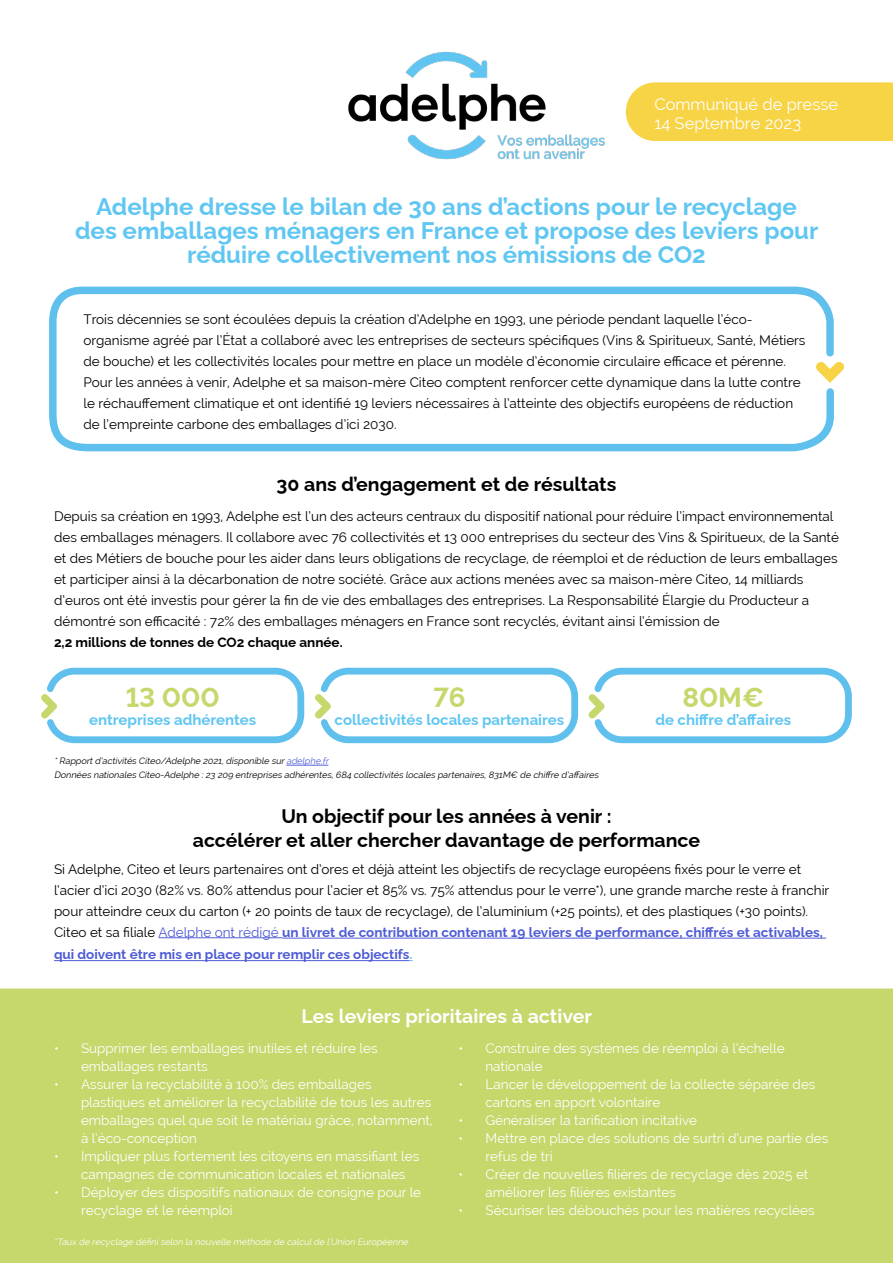
<style>
.page{position:relative;width:893px;height:1263px;background:#fff}
.page>*{position:absolute;margin:0;border:0;box-sizing:border-box;transform-origin:0 0}
.t1{font:700 27.45px "Raleway";color:#c6d76b}
.t2{font:700 24px/24px "Raleway";color:#60c6f2;text-align:center}
.t3{font:700 19.5px/24px "Raleway";color:#000;text-align:center}
.t4{font:700 19.5px "Raleway";color:#fff}
.t5{font:16.5px/19.8px "Raleway";color:#fff}
.t6{font:700 15px "Raleway";color:#60c6f2}
.t7{font:13.5px/21px "Raleway";color:#000}
.t8{font:13.5px/18px "Raleway";color:#fff}
.t9{font:700 13.5px "Raleway";color:#4f5cd6}
.t10{font:700 13.5px "Raleway";color:#000}
.t11{font:italic 9px/13.5px "Raleway";color:#000}
.t12{font:italic 9px "Raleway";color:#fff}
.s1{color:#4f5cd6}
.s2{font-weight:700;color:#4f5cd6}
.s3{color:#5fbfed}
</style>
<div class="page">
<div style="left:0;top:988px;width:893px;height:275px;background:#c6d76b"></div>
<div style="left:626px;top:82px;width:267px;height:59px;background:#f7d346"></div>
<img style="left:348px;top:51px;width:257px;height:109px">
<hr style="left:286px;top:765px;width:42px;height:1px;background:#4f5cd6">
<svg style="left:49px;top:286px;width:785px;height:166px"></svg>
<svg style="left:816px;top:361px;width:28px;height:22px"></svg>
<hr style="left:158px;top:937px;width:124px;height:1px;background:#4f5cd6">
<hr style="left:282px;top:938px;width:544px;height:1px;background:#4f5cd6">
<hr style="left:54px;top:960px;width:356px;height:1px;background:#4f5cd6">
<svg style="left:41px;top:667px;width:264px;height:77px"></svg>
<svg style="left:315px;top:667px;width:264px;height:77px"></svg>
<svg style="left:588px;top:667px;width:264px;height:77px"></svg>
<p class="t5" style="left:654px;top:94px;width:185px">Communiqué de presse<br>14 Septembre 2023</p>
<h2 class="t2" style="left:75px;top:191px;width:745px">Adelphe dresse le bilan de 30 ans d’actions pour le recyclage des emballages ménagers en France et propose des leviers pour réduire collectivement nos émissions de CO2</h2>
<p class="t7" style="left:83px;top:308px;width:723px">Trois décennies se sont écoulées depuis la création d’Adelphe en 1993, une période pendant laquelle l’éco&shy;organisme agréé par l’État a collaboré avec les entreprises de secteurs spécifiques (Vins &amp; Spiritueux, Santé, Métiers de bouche) et les collectivités locales pour mettre en place un modèle d’économie circulaire efficace et pérenne.<br>Pour les années à venir, Adelphe et sa maison-mère Citeo comptent renforcer cette dynamique dans la lutte contre le réchauffement climatique et ont identifié 19 leviers nécessaires à l’atteinte des objectifs européens de réduction de l’empreinte carbone des emballages d’ici 2030.</p>
<h3 class="t3" style="left:277px;top:470px;width:341px">30 ans d’engagement et de résultats</h3>
<p class="t7" style="left:54px;top:505px;width:786px">Depuis sa création en 1993, Adelphe est l’un des acteurs centraux du dispositif national pour réduire l’impact environnemental des emballages ménagers. Il collabore avec 76 collectivités et 13 000 entreprises du secteur des Vins &amp; Spiritueux, de la Santé et des Métiers de bouche pour les aider dans leurs obligations de recyclage, de réemploi et de réduction de leurs emballages et participer ainsi à la décarbonation de notre société. Grâce aux actions menées avec sa maison-mère Citeo, 14 milliards d’euros ont été investis pour gérer la fin de vie des emballages des entreprises. La Responsabilité Élargie du Producteur a démontré son efficacité : 72% des emballages ménagers en France sont recyclés, évitant ainsi l’émission de</p>
<p class="t10" style="left:54px;top:631px;width:290px">2,2 millions de tonnes de CO2 chaque année.</p>
<h1 class="t1" style="left:126px;top:675px;width:95px">13 000</h1>
<p class="t6" style="left:89px;top:708px;width:169px">entreprises adhérentes</p>
<h1 class="t1" style="left:433px;top:675px;width:34px">76</h1>
<p class="t6" style="left:335px;top:708px;width:231px">collectivités locales partenaires</p>
<p class="t11" style="left:54px;top:754px;width:548px">*Rapportd’activités Citeo/Adelphe 2021,disponible sur<span class="s1">adelphe.fr<br></span>Données nationales Citeo-Adelphe :23 209 entreprises adhérentes,684 collectivités locales partenaires,831M€ de chiffre d’affaires</p>
<h1 class="t1" style="left:682px;top:675px;width:83px">80M€</h1>
<p class="t6" style="left:655px;top:708px;width:137px">de chiffre d’affaires</p>
<h3 class="t3" style="left:193px;top:801px;width:509px">Un objectif pour les années à venir :<br>accélérer et aller chercher davantage de performance</h3>
<p class="t7" style="left:54px;top:858px;width:777px">Si Adelphe, Citeo et leurs partenaires ont d’ores et déjà atteint les objectifs de recyclage européens fixés pour le verre et l’acier d’ici 2030 (82% vs. 80% attendus pour l’acier et 85% vs. 75% attendus pour le verre*), une grande marche reste à franchir pour atteindre ceux du carton (+ 20 points de taux de recyclage), de l’aluminium (+25 points), et des plastiques (+30 points).<br>Citeo et sa filiale <span class="s1">Adelphe ont rédigé</span> <span class="s2">un livret de contribution contenant 19 leviers de performance, chiffrés et activables,</span></p>
<p class="t9" style="left:54px;top:944px;width:360px">qui doivent être mis en place pour remplir ces objectifs<span class="s3">.</span></p>
<h3 class="t4" style="left:301px;top:1001px;width:292px">Les leviers prioritaires à activer</h3>
<p class="t8" style="left:81px;top:1039px;width:298px;text-indent:-27px">• Supprimer les emballages inutiles et réduire les emballages restants</p>
<p class="t8" style="left:81px;top:1075px;width:353px;text-indent:-27px">• Assurer la recyclabilité à 100% des emballages plastiques et améliorer la recyclabilité de tous les autres emballages quel que soit le matériau grâce, notamment, à l’éco-conception</p>
<p class="t8" style="left:81px;top:1147px;width:340px;text-indent:-27px">• Impliquer plus fortement les citoyens en massifiant les campagnes de communication locales et nationales</p>
<p class="t8" style="left:81px;top:1183px;width:342px;text-indent:-27px">• Déployer des dispositifs nationaux de consigne pour le recyclage et le réemploi</p>
<p class="t12" style="left:54px;top:1236px;width:358px">*Taux de recyclage définiselon la nouvelle méthode de calculde l'Union Européenne</p>
<p class="t8" style="left:485px;top:1039px;width:301px;text-indent:-27px">• Construire des systèmes de réemploi à l’échelle nationale</p>
<p class="t8" style="left:485px;top:1075px;width:331px;text-indent:-27px">• Lancer le développement de la collecte séparée des cartons en apport volontaire</p>
<p class="t8" style="left:458px;top:1111px;width:240px">• Généraliser la tarification incitative</p>
<p class="t8" style="left:485px;top:1129px;width:344px;text-indent:-27px">• Mettre en place des solutions de surtri d’une partie des refus de tri</p>
<p class="t8" style="left:485px;top:1165px;width:324px;text-indent:-27px">• Créer de nouvelles filières de recyclage dès 2025 et améliorer les filières existantes</p>
<p class="t8" style="left:458px;top:1201px;width:358px">• Sécuriser les débouchés pour les matières recyclées</p>
</div>
